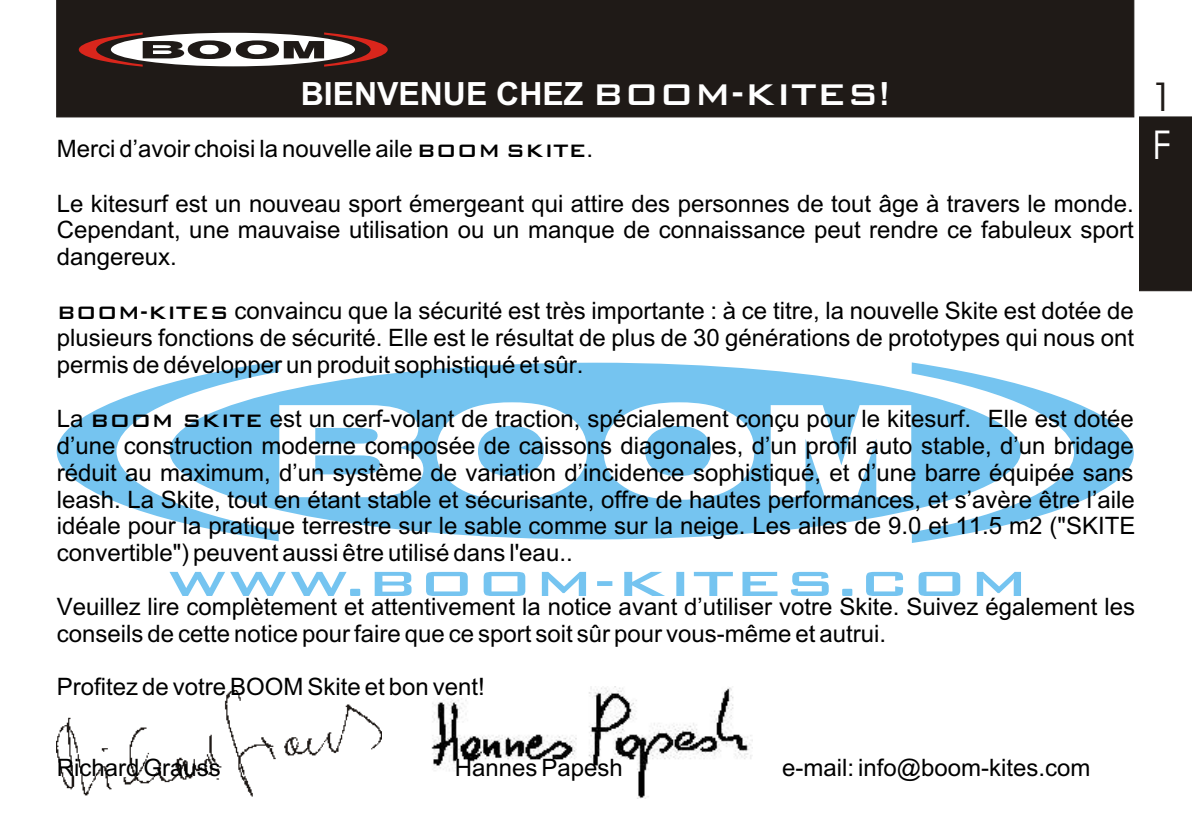
<style>
.page{position:relative;width:1192px;height:840px;background:#fff}
.page>*{position:absolute;margin:0;border:0;box-sizing:border-box;transform-origin:0 0}
.t1{font:40px "Avant Garde Bk BT";color:#1f1a17}
.t2{font:40px "Avant Garde Bk BT";color:#fff}
.t3{font:700 32px "Arial";color:#fff}
.t4{font:24px/27px "Arial";color:#000;text-align:justify}
.s1{font-family:"Bank Gothic Md BT";font-weight:400;font-size:40px}
.s2{font-family:"Bank Gothic Md BT"}
</style>
<div class="page">
<svg style="left:57px;top:361px;width:222px;height:180px"></svg>
<svg style="left:170px;top:363px;width:742px;height:176px;fill:#75c4f0"></svg>
<svg style="left:912px;top:362px;width:222px;height:181px"></svg>
<svg style="left:170px;top:572px;width:851px;height:24px"></svg>
<div style="left:56px;top:0;width:1078px;height:117px;background:#1f1a17"></div>
<img style="left:57px;top:690px;width:324px;height:107px">
<img style="left:431px;top:687px;width:322px;height:112px">
<div style="left:1139px;top:117px;width:53px;height:174px;background:#1f1a17"></div>
<svg style="left:79px;top:32px;width:309px;height:35px"></svg>
<h2 class="t3" style="left:301px;top:82px;width:591px">BIENVENUE CHEZ <span class="s1">BOOM-KITES</span>!</h2>
<p class="t4" style="left:57px;top:138px;width:538px">Merci d’avoir choisi la nouvelle aile <span class="s2">BOOM SKITE</span>.</p>
<p class="t4" style="left:57px;top:192px;width:1079px">Le kitesurf est un nouveau sport émergeant qui attire des personnes de tout âge à travers le monde.<br>Cependant, une mauvaise utilisation ou un manque de connaissance peut rendre ce fabuleux sport dangereux.</p>
<p class="t4" style="left:57px;top:299px;width:1079px"><span class="s2">BOOM-KITES</span> convaincu que la sécurité est très importante : à ce titre, la nouvelle Skite est dotée de plusieurs fonctions de sécurité. Elle est le résultat de plus de 30 générations de prototypes qui nous ont permis de développer un produit sophistiqué et sûr.</p>
<p class="t4" style="left:57px;top:407px;width:1080px">La <span class="s2">BOOM SKITE</span> est un cerf-volant de traction, spécialement conçu pour le kitesurf. Elle est dotée d’une construction moderne composée de caissons diagonales, d’un profil auto stable, d’un bridage réduit au maximum, d’un système de variation d’incidence sophistiqué, et d’une barre équipée sans leash. La Skite, tout en étant stable et sécurisante, offre de hautes performances, et s’avère être l’aile idéale pour la pratique terrestre sur le sable comme sur la neige. Les ailes de 9.0 et 11.5 m2 ("SKITE convertible") peuvent aussi être utilisé dans l'eau..</p>
<p class="t4" style="left:57px;top:595px;width:1080px">Veuillez lire complètement et attentivement la notice avant d’utiliser votre Skite. Suivez également les conseils de cette notice pour faire que ce sport soit sûr pour vous-même et autrui.</p>
<p class="t4" style="left:57px;top:676px;width:430px">Profitez de votre BOOM Skite et bon vent!</p>
<h1 class="t1" style="left:1151px;top:80px;width:24px">1</h1>
<h1 class="t2" style="left:1153px;top:128px;width:21px">F</h1>
<p class="t4" style="left:57px;top:756px;width:166px">Richard Grauss</p>
<p class="t4" style="left:455px;top:756px;width:170px">Hannes Papesh</p>
<p class="t4" style="left:782px;top:756px;width:310px">e-mail: info@boom-kites.com</p>
</div>
